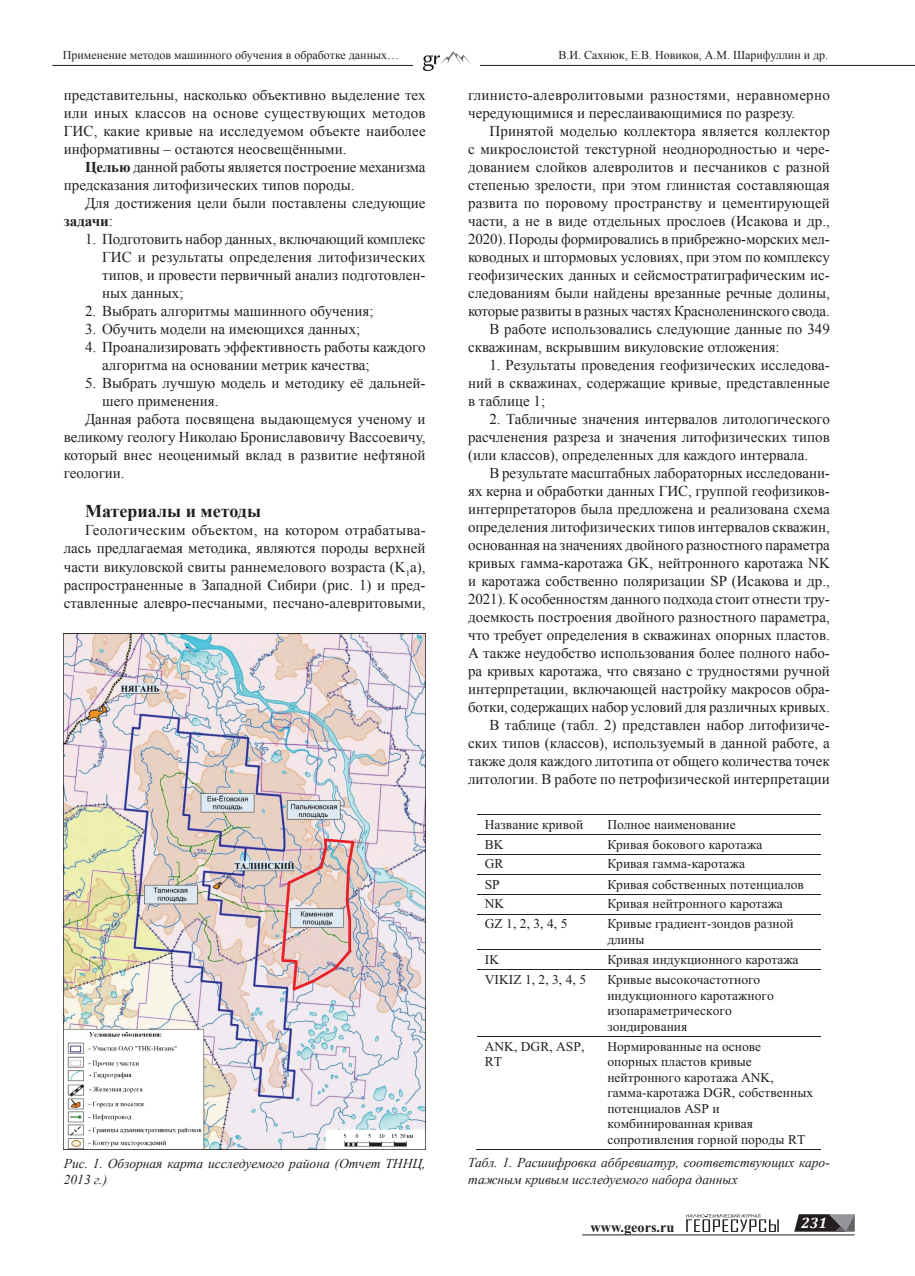
<style>
.page{position:relative;width:915px;height:1276px;background:#fff}
.page>*{position:absolute;margin:0;border:0;box-sizing:border-box;transform-origin:0 0}
.t1{font:700 18px "Times New Roman";color:#231f20}
.t2{font:15px/18px "Times New Roman";color:#231f20;text-align:justify}
.t3{font:italic 700 15px "Cambria";color:#fff}
.t4{font:700 14.25px "Times New Roman";color:#231f20}
.t5{font:13.5px/15.6px "Times New Roman";color:#231f20}
.t6{font:italic 13.5px/16.2px "Times New Roman";color:#231f20}
.t7{font:12px "Times New Roman";color:#231f20}
.s1{font-weight:700}
</style>
<div class="page">
<hr style="left:582px;top:1234px;width:272px;height:1px;background:#231f20">
<svg style="left:686px;top:1213px;width:92px;height:19px"></svg>
<svg style="left:794px;top:1214px;width:60px;height:17px"></svg>
<hr style="left:52px;top:65px;width:862px;height:1px;background:#231f20">
<img style="left:413px;top:51px;width:66px;height:20px">
<img style="left:64px;top:633px;width:361px;height:516px">
<hr style="left:477px;top:814px;width:123px;height:1px;background:#231f20">
<hr style="left:600px;top:814px;width:220px;height:1px;background:#231f20">
<hr style="left:477px;top:834px;width:123px;height:1px;background:#231f20">
<hr style="left:600px;top:834px;width:220px;height:1px;background:#231f20">
<hr style="left:477px;top:854px;width:123px;height:1px;background:#231f20">
<hr style="left:600px;top:854px;width:220px;height:1px;background:#231f20">
<hr style="left:477px;top:874px;width:123px;height:1px;background:#231f20">
<hr style="left:600px;top:874px;width:220px;height:1px;background:#231f20">
<hr style="left:477px;top:893px;width:123px;height:1px;background:#231f20">
<hr style="left:600px;top:893px;width:220px;height:1px;background:#231f20">
<hr style="left:477px;top:914px;width:123px;height:1px;background:#231f20">
<hr style="left:600px;top:914px;width:220px;height:1px;background:#231f20">
<hr style="left:477px;top:949px;width:123px;height:1px;background:#231f20">
<hr style="left:600px;top:949px;width:220px;height:1px;background:#231f20">
<hr style="left:477px;top:969px;width:123px;height:1px;background:#231f20">
<hr style="left:600px;top:969px;width:220px;height:1px;background:#231f20">
<hr style="left:477px;top:1036px;width:123px;height:1px;background:#231f20">
<hr style="left:600px;top:1036px;width:220px;height:1px;background:#231f20">
<hr style="left:476px;top:1149px;width:124px;height:1px;background:#231f20">
<hr style="left:599px;top:1149px;width:221px;height:1px;background:#231f20">
<p class="t7" style="left:63px;top:47px;width:338px">Применение методов машинного обучения в обработке данных…</p>
<p class="t7" style="left:558px;top:47px;width:271px">В.И. Сахнюк, Е.В. Новиков, А.М. Шарифуллин и др.</p>
<p class="t2" style="left:64px;top:85px;width:363px">представительны, насколько объективно выделение тех или иных классов на основе существующих методов ГИС, какие кривые на исследуемом объекте наиболее информативны – остаются неосвещёнными.</p>
<p class="t2" style="left:64px;top:157px;width:363px;text-indent:21px"><span class="s1">Целью</span> данной работы является построение механизма предсказания литофизических типов породы.</p>
<p class="t2" style="left:64px;top:193px;width:363px;text-indent:21px">Для достижения цели были поставлены следующие <span class="s1">задачи</span>:</p>
<p class="t2" style="left:102px;top:229px;width:325px;text-indent:-17px">1. Подготовить набор данных, включающий комплекс ГИС и результаты определения литофизических типов, и провести первичный анализ подготовлен&shy;ных данных;</p>
<p class="t2" style="left:85px;top:301px;width:290px">2. Выбрать алгоритмы машинного обучения;</p>
<p class="t2" style="left:85px;top:319px;width:277px">3. Обучить модели на имеющихся данных;</p>
<p class="t2" style="left:102px;top:337px;width:325px;text-indent:-17px">4. Проанализировать эффективность работы каждого алгоритма на основании метрик качества;</p>
<p class="t2" style="left:85px;top:373px;width:342px">5. Выбрать лучшую модель и методику её дальней-</p>
<p class="t2" style="left:102px;top:391px;width:118px">шего применения.</p>
<p class="t2" style="left:85px;top:409px;width:342px">Данная работа посвящена выдающемуся ученому и</p>
<p class="t2" style="left:64px;top:427px;width:363px">великому геологу Николаю Брониславовичу Вассоевичу,</p>
<p class="t2" style="left:64px;top:445px;width:363px">который внес неоценимый вклад в развитие нефтяной</p>
<p class="t2" style="left:64px;top:463px;width:62px">геологии.</p>
<p class="t1" style="left:85px;top:499px;width:177px">Материалы и методы</p>
<p class="t2" style="left:64px;top:521px;width:363px;text-indent:21px">Геологическим объектом, на котором отрабатыва&shy;лась предлагаемая методика, являются породы верхней части викуловской свиты раннемелового возраста (K<sub>1</sub>a), распространенные в Западной Сибири (рис. 1) и пред&shy;ставленные алевро-песчаными, песчано-алевритовыми,</p>
<p class="t2" style="left:468px;top:85px;width:363px">глинисто-алевролитовыми разностями, неравномерно чередующимися и переслаивающимися по разрезу.</p>
<p class="t2" style="left:489px;top:121px;width:342px">Принятой моделью коллектора является коллектор</p>
<p class="t2" style="left:468px;top:139px;width:363px">с микрослоистой текстурной неоднородностью и чере-</p>
<p class="t2" style="left:468px;top:157px;width:363px">дованием слойков алевролитов и песчаников с разной</p>
<p class="t2" style="left:468px;top:175px;width:363px">степенью зрелости, при этом глинистая составляющая</p>
<p class="t2" style="left:468px;top:193px;width:363px">развита по поровому пространству и цементирующей</p>
<p class="t2" style="left:468px;top:211px;width:363px">части, а не в виде отдельных прослоев (Исакова и др.,</p>
<p class="t2" style="left:468px;top:229px;width:363px">2020). Породы формировались в прибрежно-морских мел-</p>
<p class="t2" style="left:468px;top:247px;width:363px">ководных и штормовых условиях, при этом по комплексу</p>
<p class="t2" style="left:468px;top:265px;width:363px">геофизических данных и сейсмостратиграфическим ис-</p>
<p class="t2" style="left:468px;top:283px;width:363px">следованиям были найдены врезанные речные долины,</p>
<p class="t2" style="left:468px;top:301px;width:363px">которые развиты в разных частях Красноленинского свода.</p>
<p class="t2" style="left:489px;top:319px;width:342px">В работе использовались следующие данные по 349</p>
<p class="t2" style="left:468px;top:337px;width:313px">скважинам, вскрывшим викуловские отложения:</p>
<p class="t2" style="left:468px;top:355px;width:363px;text-indent:21px">1. Результаты проведения геофизических исследова&shy;ний в скважинах, содержащие кривые, представленные в таблице 1;</p>
<p class="t2" style="left:468px;top:409px;width:363px;text-indent:21px">2. Табличные значения интервалов литологического расчленения разреза и значения литофизических типов (или классов), определенных для каждого интервала.</p>
<p class="t2" style="left:468px;top:463px;width:363px;text-align:right">В результате масштабных лабораторных исследовани-<br>ях керна и обработки данных ГИС, группой геофизиков&shy;интерпретаторов была предложена и реализована схема определения литофизических типов интервалов скважин, основанная на значениях двойного разностного параметра кривых гамма-каротажа GK, нейтронного каротажа NK и каротажа собственно поляризации SP (Исакова и др., 2021). К особенностям данного подхода стоит отнести тру&shy;доемкость построения двойного разностного параметра, что требует определения в скважинах опорных пластов.<br>А также неудобство использования более полного набо&shy;ра кривых каротажа, что связано с трудностями ручной интерпретации, включающей настройку макросов обра&shy;ботки, содержащих набор условий для различных кривых.<br>В таблице (табл. 2) представлен набор литофизиче&shy;ских типов (классов), используемый в данной работе, а также доля каждого литотипа от общего количества точек литологии. В работе по петрофизической интерпретации</p>
<p class="t5" style="left:484px;top:816px;width:100px">Название кривой</p>
<p class="t5" style="left:607px;top:816px;width:130px">Полное наименование</p>
<p class="t5" style="left:484px;top:836px;width:20px">BK</p>
<p class="t5" style="left:607px;top:836px;width:156px">Кривая бокового каротажа</p>
<p class="t5" style="left:484px;top:856px;width:20px">GR</p>
<p class="t5" style="left:607px;top:856px;width:139px">Кривая гамма-каротажа</p>
<p class="t5" style="left:484px;top:876px;width:16px">SP</p>
<p class="t5" style="left:607px;top:876px;width:198px">Кривая собственных потенциалов</p>
<p class="t5" style="left:484px;top:896px;width:21px">NK</p>
<p class="t5" style="left:607px;top:896px;width:177px">Кривая нейтронного каротажа</p>
<p class="t5" style="left:484px;top:916px;width:84px">GZ 1, 2, 3, 4, 5</p>
<p class="t5" style="left:607px;top:916px;width:188px">Кривые градиент-зондов разной длины</p>
<p class="t5" style="left:484px;top:951px;width:16px">IK</p>
<p class="t5" style="left:607px;top:951px;width:193px">Кривая индукционного каротажа</p>
<p class="t5" style="left:484px;top:971px;width:103px">VIKIZ 1, 2, 3, 4, 5</p>
<p class="t5" style="left:607px;top:971px;width:168px">Кривые высокочастотного индукционного каротажного изопараметрического зондирования</p>
<p class="t5" style="left:484px;top:1038px;width:101px">ANK, DGR, ASP,<br>RT</p>
<p class="t5" style="left:607px;top:1038px;width:207px">Нормированные на основе опорных пластов кривые нейтронного каротажа ANK, гамма-каротажа DGR, собственных потенциалов ASP и комбинированная кривая сопротивления горной породы RT</p>
<p class="t6" style="left:64px;top:1154px;width:363px">Рис. 1. Обзорная карта исследуемого района (Отчет ТННЦ,<br>2013 г.)</p>
<p class="t6" style="left:468px;top:1154px;width:363px">Табл. 1. Расшифровка аббревиатур, соответствующих каро&shy;тажным кривым исследуемого набора данных</p>
<p class="t4" style="left:590px;top:1217px;width:85px">www.geors.ru</p>
<p class="t3" style="left:800px;top:1212px;width:27px">231</p>
</div>
